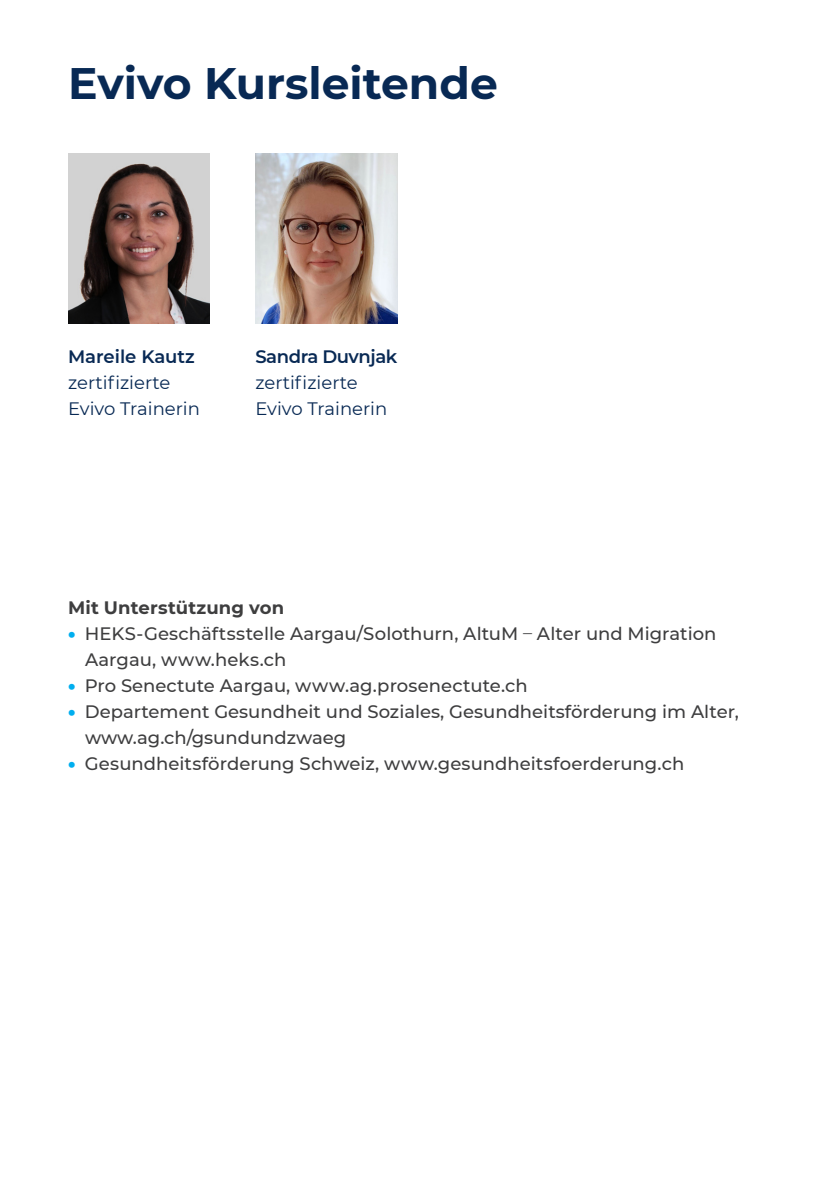
<style>
.page{position:relative;width:840px;height:1191px;background:#fff}
.page>*{position:absolute;margin:0;border:0;box-sizing:border-box;transform-origin:0 0}
.t1{font:700 44px "Montserrat";color:#082954}
.t2{font:500 18px/26px "Montserrat";color:#3e3e3f}
.t3{font:18px/26px "Montserrat";color:#082954}
.t4{font:700 18px "Montserrat";letter-spacing:.005em;color:#3e3e3f}
.t5{font:600 18px "Montserrat";letter-spacing:-.02em;color:#082954}
.t6{font:600 18px "Montserrat";color:#082954}
.s1{font-weight:900;color:#00aeef}
.s2{font-weight:400}
</style>
<div class="page">
<img style="left:255px;top:153px;width:142px;height:170px">
<img style="left:68px;top:153px;width:142px;height:170px">
<p class="t1" style="left:68px;top:52px;width:431px">Evivo Kursleitende</p>
<p class="t6" style="left:68px;top:344px;width:128px">Mareile Kautz</p>
<p class="t3" style="left:68px;top:369px;width:104px">zertifizierte</p>
<p class="t3" style="left:68px;top:395px;width:133px">Evivo Trainerin</p>
<p class="t5" style="left:255px;top:344px;width:143px">Sandra Duvnjak</p>
<p class="t3" style="left:255px;top:369px;width:133px">zertifizierte<br>Evivo Trainerin</p>
<p class="t4" style="left:68px;top:594px;width:217px">Mit Unterstützung von</p>
<p class="t2" style="left:85px;top:619px;width:632px;text-indent:-17px"><span class="s1">•</span> HEKS-Geschäftsstelle Aargau/Solothurn, AltuM <span class="s2">–</span> Alter und Migration<br>Aargau, www.heks.ch</p>
<p class="t2" style="left:68px;top:671px;width:461px"><span class="s1">•</span> Pro Senectute Aargau, www.ag.prosenectute.ch</p>
<p class="t2" style="left:85px;top:697px;width:655px;text-indent:-17px"><span class="s1">•</span> Departement Gesundheit und Soziales, Gesundheitsförderung im Alter, www.ag.ch/gsundundzwaeg</p>
<p class="t2" style="left:68px;top:749px;width:617px"><span class="s1">•</span> Gesundheitsförderung Schweiz, www.gesundheitsfoerderung.ch</p>
</div>
